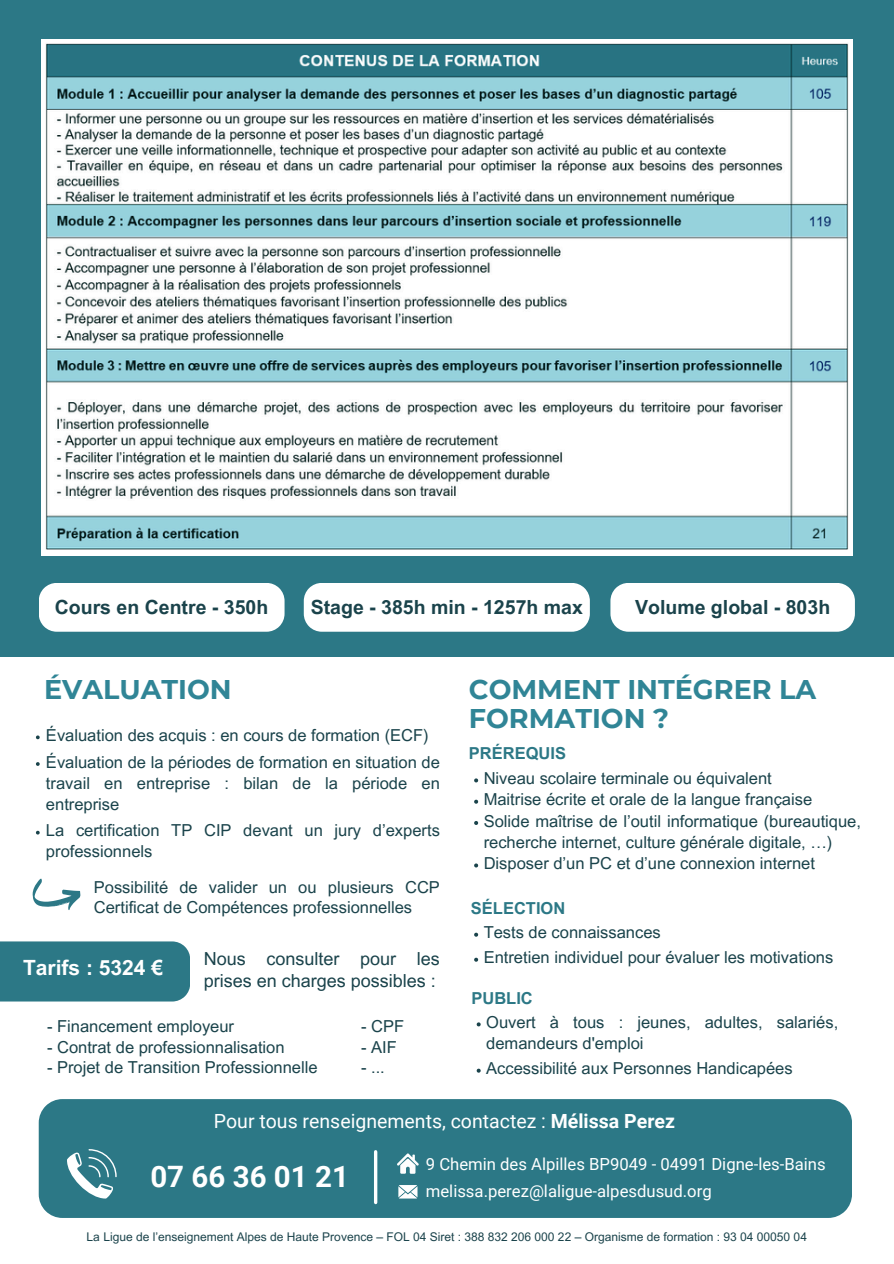
<style>
.page{position:relative;width:894px;height:1264px;background:#fff}
.page>*{position:absolute;margin:0;border:0;box-sizing:border-box;transform-origin:0 0}
.t1{font:700 29.55px "Roboto";color:#fff}
.t2{font:700 27px/28.2px "Montserrat";color:#308596}
.t3{font:700 21px "Arial MT Pro";color:#fff}
.t4{font:700 19.5px "Arial MT Pro";color:#1a434b}
.t5{font:19.5px "Roboto";color:#fff}
.t6{font:18px/22.5px "Arial MT Pro";color:#1a434b}
.t7{font:16.65px "Roboto";color:#fff}
.t8{font:16.5px/21px "Arial MT Pro";color:#1a434b}
.t9{font:700 16.5px "Arial MT Pro";color:#2c7886}
.t10{font:12px "Arial MT Pro";color:#1a434b}
.s1{font-weight:700}
</style>
<div class="page">
<div style="left:0;top:0;width:893px;height:656px;background:#2c7886"></div>
<div style="left:41px;top:39px;width:810px;height:517px;background:#fff"></div>
<svg style="left:32px;top:878px;width:49px;height:32px"></svg>
<div style="left:39px;top:1099px;width:812px;height:118px;background:#2c7886"></div>
<svg style="left:67px;top:1149px;width:50px;height:49px"></svg>
<hr style="left:374px;top:1151px;width:3px;height:51px;background:#fff">
<svg style="left:396px;top:1153px;width:23px;height:20px"></svg>
<svg style="left:398px;top:1184px;width:19px;height:14px"></svg>
<div style="left:0;top:941px;width:190px;height:60px;background:#2c7886"></div>
<div style="left:39px;top:583px;width:245px;height:48px;background:#fff"></div>
<div style="left:304px;top:583px;width:285px;height:48px;background:#fff"></div>
<div style="left:610px;top:583px;width:244px;height:48px;background:#fff"></div>
<img style="left:46px;top:43px;width:802px;height:506px">
<svg style="left:36px;top:735px;width:4px;height:4px"></svg>
<svg style="left:36px;top:762px;width:4px;height:4px"></svg>
<svg style="left:36px;top:830px;width:4px;height:4px"></svg>
<svg style="left:474px;top:778px;width:4px;height:4px"></svg>
<svg style="left:474px;top:799px;width:4px;height:4px"></svg>
<svg style="left:474px;top:821px;width:4px;height:4px"></svg>
<svg style="left:474px;top:863px;width:4px;height:4px"></svg>
<svg style="left:474px;top:932px;width:4px;height:4px"></svg>
<svg style="left:474px;top:957px;width:4px;height:4px"></svg>
<svg style="left:476px;top:1022px;width:4px;height:4px"></svg>
<svg style="left:476px;top:1068px;width:4px;height:4px"></svg>
<h1 class="t4" style="left:55px;top:600px;width:215px">Cours en Centre - 350h</h1>
<h1 class="t4" style="left:310px;top:599px;width:273px">Stage - 385h min - 1257h max</h1>
<p class="t4" style="left:635px;top:599px;width:197px">Volume global - 803h</p>
<p class="t2" style="left:44px;top:675px;width:189px">ÉVALUATION</p>
<p class="t2" style="left:469px;top:675px;width:349px">COMMENT INTÉGRER LA<br>FORMATION ?</p>
<h5 class="t8" style="left:46px;top:727px;width:384px">Évaluation des acquis : en cours de formation (ECF)</h5>
<p class="t8" style="left:46px;top:753px;width:395px;text-align:justify">Évaluation de la périodes de formation en situation de travail en entreprise : bilan de la période en entreprise</p>
<p class="t8" style="left:46px;top:822px;width:395px">La certification TP CIP devant un jury d’experts professionnels</p>
<p class="t9" style="left:469px;top:747px;width:99px">PRÉREQUIS</p>
<h5 class="t8" style="left:483px;top:770px;width:289px">Niveau scolaire terminale ou équivalent</h5>
<p class="t8" style="left:483px;top:791px;width:330px">Maitrise écrite et orale de la langue française</p>
<p class="t8" style="left:483px;top:812px;width:379px">Solide maîtrise de l’outil informatique (bureautique, recherche internet, culture générale digitale, …)</p>
<p class="t8" style="left:483px;top:855px;width:333px">Disposer d’un PC et d’une connexion internet</p>
<h3 class="t9" style="left:471px;top:902px;width:96px">SÉLECTION</h3>
<h5 class="t8" style="left:483px;top:924px;width:178px">Tests de connaissances</h5>
<p class="t8" style="left:483px;top:949px;width:351px">Entretien individuel pour évaluer les motivations</p>
<p class="t9" style="left:471px;top:991px;width:63px">PUBLIC</p>
<p class="t8" style="left:486px;top:1013px;width:353px">Ouvert à tous : jeunes, adultes, salariés, demandeurs d'emploi</p>
<p class="t8" style="left:486px;top:1060px;width:308px">Accessibilité aux Personnes Handicapées</p>
<p class="t8" style="left:94px;top:878px;width:347px;line-height:20.2px">Possibilité de valider un ou plusieurs CCP<br>Certificat de Compétences professionnelles</p>
<p class="t3" style="left:23px;top:959px;width:141px">Tarifs : 5324 €</p>
<h6 class="t6" style="left:204px;top:949px;width:237px">Nous consulter pour les prises en charges possibles :</h6>
<h4 class="t8" style="left:47px;top:1018px;width:188px">- Financement employeur</h4>
<p class="t8" style="left:47px;top:1038px;width:239px">- Contrat de professionnalisation</p>
<h2 class="t8" style="left:47px;top:1058px;width:272px">- Projet de Transition Professionnelle</h2>
<p class="t8" style="left:361px;top:1018px;width:45px">- CPF</p>
<p class="t8" style="left:361px;top:1038px;width:37px">- AIF</p>
<p class="t8" style="left:361px;top:1058px;width:25px">- ...</p>
<h3 class="t5" style="left:214px;top:1109px;width:462px">Pour tous renseignements, contactez : <span class="s1">Mélissa Perez</span></h3>
<h3 class="t1" style="left:150px;top:1159px;width:200px">07 66 36 01 21</h3>
<p class="t7" style="left:425px;top:1154px;width:401px">9 Chemin des Alpilles BP9049 - 04991 Digne-les-Bains</p>
<h3 class="t7" style="left:425px;top:1181px;width:287px">melissa.perez@laligue-alpesdusud.org</h3>
<p class="t10" style="left:87px;top:1232px;width:721px">La Ligue de l’enseignement Alpes de Haute Provence – FOL 04 Siret : 388 832 206 000 22 – Organisme de formation : 93 04 00050 04</p>
</div>
